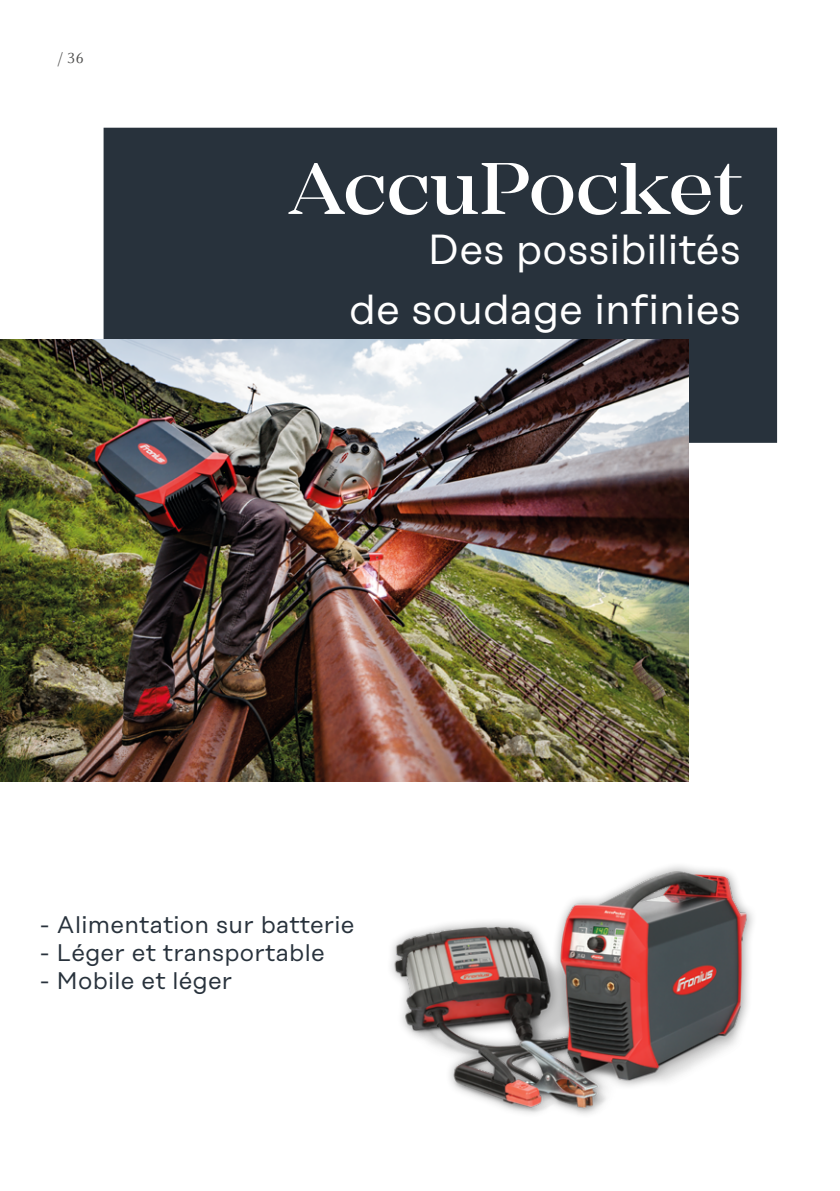
<style>
.page{position:relative;width:840px;height:1191px;background:#fff}
.page>*{position:absolute;margin:0;border:0;box-sizing:border-box;transform-origin:0 0}
.t1{font:500 76px "Mirador";color:#fff}
.t2{font:42px/60px "Rational Display";color:#fff;text-align:right}
.t3{font:24px "Rational Display";letter-spacing:.01em;color:#28323c}
.t4{font:16px "Celeste Offc Pro";color:#4a4a49}
</style>
<div class="page">
<div style="left:103px;top:128px;width:673px;height:315px;background:#28323c"></div>
<img style="left:0;top:339px;width:688px;height:443px">
<img style="left:391px;top:866px;width:362px;height:248px">
<p class="t4" style="left:58px;top:48px;width:27px">/ 36</p>
<h1 class="t1" style="left:288px;top:144px;width:456px">AccuPocket</h1>
<h2 class="t2" style="left:349px;top:219px;width:392px">Des possibilités<br>de soudage infinies</h2>
<p class="t3" style="left:40px;top:911px;width:316px">- Alimentation sur batterie</p>
<p class="t3" style="left:40px;top:939px;width:286px">- Léger et transportable</p>
<p class="t3" style="left:40px;top:967px;width:194px">- Mobile et léger</p>
</div>
